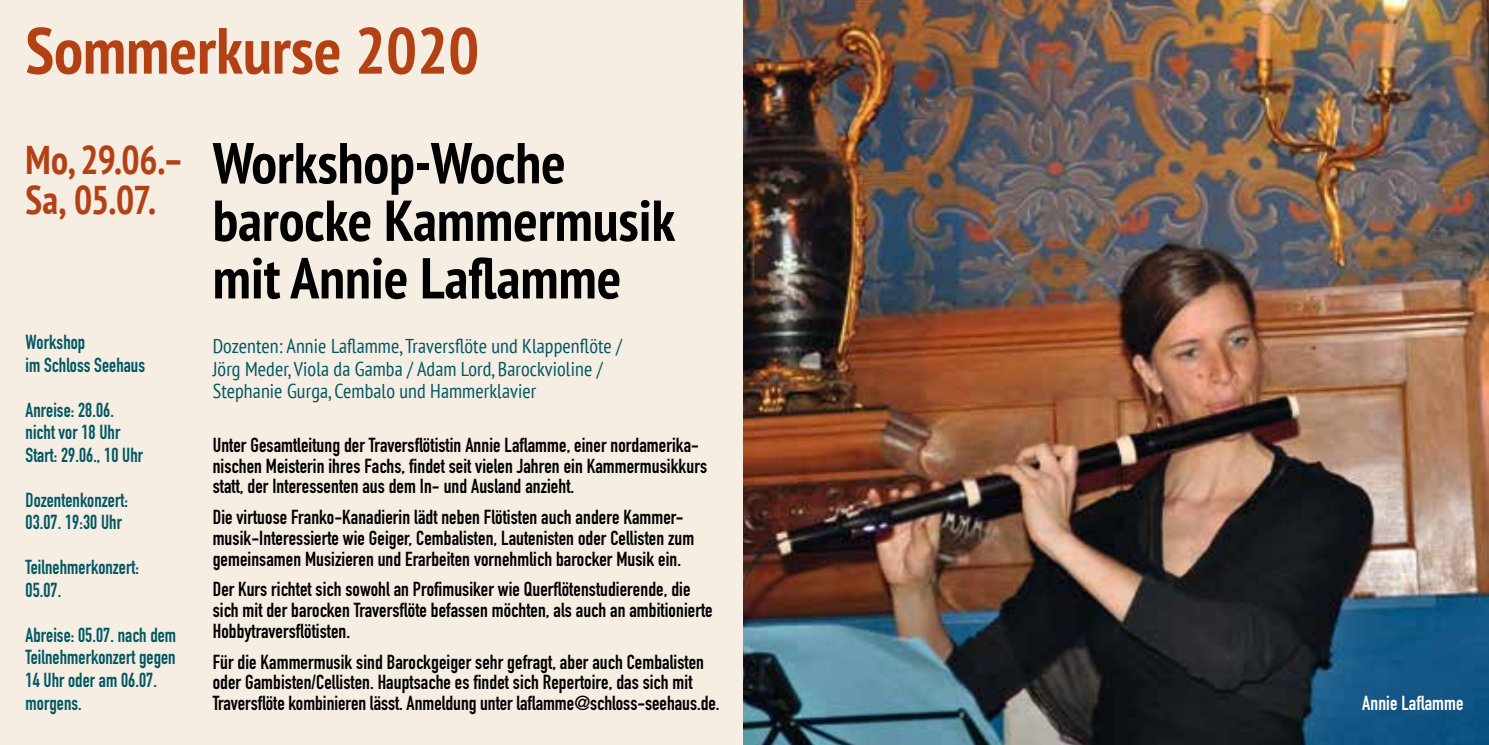
<style>
.page{position:relative;width:1489px;height:745px;background:#fff}
.page>*{position:absolute;margin:0;border:0;box-sizing:border-box;transform-origin:0 0}
.t1{font:700 condensed 65px "PT Sans";color:#b34113}
.t2{font:700 condensed 57.5px/57.5px "PT Sans";color:#000}
.t3{font:700 condensed 40px/40px "PT Sans";letter-spacing:-.015em;color:#b34113;scale:.95 1}
.t4{font:700 20px/20.8px "DIN Condensed";letter-spacing:.005em;color:#000}
.t5{font:700 20px/22.5px "DIN Condensed";letter-spacing:.005em;color:#005863;scale:.95 1}
.t6{font:condensed 20px/22.5px "PT Sans";letter-spacing:.005em;color:#005863}
.t7{font:700 20px "DIN Condensed";letter-spacing:.005em;color:#fff}
</style>
<div class="page">
<div style="left:0;top:0;width:1488px;height:744px;background:#f6ede3"></div>
<img style="left:743px;top:0;width:745px;height:744px">
<h1 class="t1" style="left:26px;top:15px;width:455px">Sommerkurse 2020</h1>
<h3 class="t3" style="left:26px;top:141px;width:168px">Mo, 29.06.–<br>Sa, 05.07.</h3>
<h2 class="t2" style="left:213px;top:136px;width:464px">Workshop-Woche barocke Kammermusik mit Annie Laflamme</h2>
<p class="t6" style="left:213px;top:336px;width:411px">Dozenten: Annie Laflamme, Traversflöte und Klappenflöte /<br>Jörg Meder, Viola da Gamba / Adam Lord, Barockvioline /<br>Stephanie Gurga, Cembalo und Hammerklavier</p>
<p class="t4" style="left:213px;top:437px;width:496px">Unter Gesamtleitung der Traversflötistin Annie Laflamme, einer nordamerika&shy;nischen Meisterin ihres Fachs, findet seit vielen Jahren ein Kammermusikkurs statt, der Interessenten aus dem In- und Ausland anzieht.</p>
<p class="t4" style="left:213px;top:509px;width:483px">Die virtuose Franko-Kanadierin lädt neben Flötisten auch andere Kammer&shy;musik-Interessierte wie Geiger, Cembalisten, Lautenisten oder Cellisten zum gemeinsamen Musizieren und Erarbeiten vornehmlich barocker Musik ein.</p>
<p class="t4" style="left:213px;top:581px;width:501px">Der Kurs richtet sich sowohl an Profimusiker wie Querflötenstudierende, die sich mit der barocken Traversflöte befassen möchten, als auch an ambitionierte<br>Hobbytraversflötisten.</p>
<p class="t4" style="left:213px;top:653px;width:508px">Für die Kammermusik sind Barockgeiger sehr gefragt, aber auch Cembalisten oder Gambisten/Cellisten. Hauptsache es findet sich Repertoire, das sich mit<br>Traversflöte kombinieren lässt. Anmeldung unter laflamme@schloss-seehaus.de.</p>
<p class="t5" style="left:26px;top:333px;width:127px">Workshop<br>im Schloss Seehaus</p>
<p class="t5" style="left:26px;top:401px;width:125px">Anreise: 28.06. nicht vor 18 Uhr<br>Start: 29.06., 10 Uhr</p>
<p class="t5" style="left:26px;top:491px;width:109px">Dozentenkonzert:<br>03.07. 19:30 Uhr</p>
<p class="t5" style="left:26px;top:558px;width:121px">Teilnehmerkonzert:<br>05.07.</p>
<p class="t5" style="left:26px;top:626px;width:160px">Abreise: 05.07. nach dem<br>Teilnehmerkonzert gegen<br>14 Uhr oder am 06.07. morgens.</p>
<p class="t7" style="left:1362px;top:694px;width:103px">Annie Laflamme</p>
</div>
